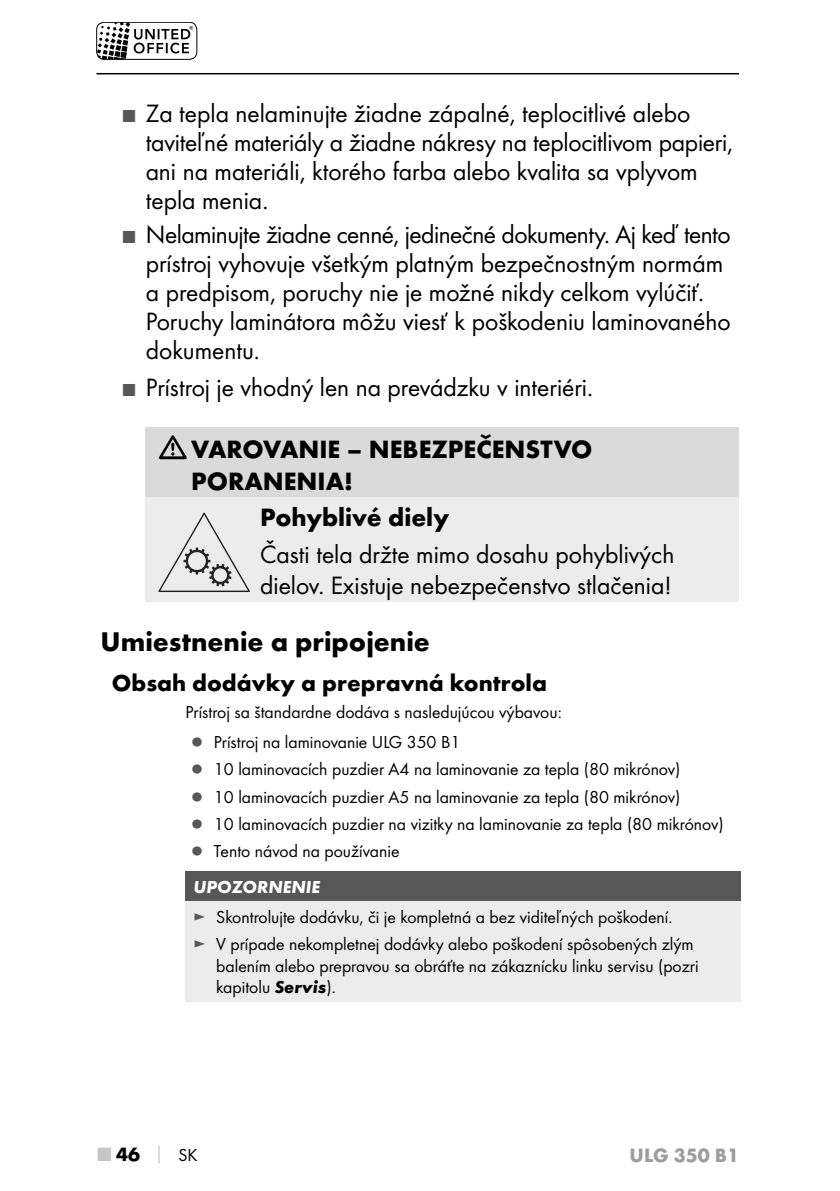
<style>
.page{position:relative;width:840px;height:1191px;background:#fff}
.page>*{position:absolute;margin:0;border:0;box-sizing:border-box;transform-origin:0 0}
.t1{font:700 28px "Futura";color:#000}
.t2{font:26px/29px "Futura Boo";color:#000}
.t3{font:700 26px/31.2px "Futura";color:#000}
.t4{font:700 24px "Futura";color:#000}
.t5{font:700 20px "Futura";color:#9d9d9d}
.t6{font:700 20px "Futura";color:#000}
.t7{font:18px/27.2px "Futura Boo";color:#000}
.t8{font:italic 700 18px "Futura";color:#fff}
.s1{font-size:18px;color:#575757}
.s2{color:#575757}
.s3{font-family:"Futura";font-weight:700;font-style:italic}
.s4{color:#c6c6c6}
.s5{font-size:18px;color:#c6c6c6}
.s6{font-family:"Futura Boo";font-weight:400;font-size:18px}
</style>
<div class="page">
<svg style="left:97px;top:22px;width:96px;height:36px"></svg>
<div style="left:96px;top:22px;width:101px;height:38px;border:1px solid #000;border-radius:7px"></div>
<hr style="left:96px;top:73px;width:642px;height:1px;background:#000">
<div style="left:146px;top:427px;width:592px;height:70px;background:#dadada"></div>
<div style="left:146px;top:497px;width:592px;height:105px;background:#ececec"></div>
<svg style="left:159px;top:435px;width:27px;height:24px"></svg>
<svg style="left:158px;top:512px;width:92px;height:80px"></svg>
<div style="left:185px;top:871px;width:555px;height:30px;background:#575757"></div>
<div style="left:185px;top:901px;width:555px;height:100px;background:#ececec"></div>
<p class="t2" style="left:146px;top:98px;width:588px;text-indent:-23px"><span class="s1">■</span> Za tepla nelaminujte žiadne zápalné, teplocitlivé alebo taviteľné materiály a žiadne nákresy na teplocitlivom papieri, ani na materiáli, ktorého farba alebo kvalita sa vplyvom tepla menia.</p>
<p class="t2" style="left:146px;top:220px;width:586px;text-indent:-23px"><span class="s1">■</span> Nelaminujte žiadne cenné, jedinečné dokumenty. Aj keď tento prístroj vyhovuje všetkým platným bezpečnostným normám a predpisom, poruchy nie je možné nikdy celkom vylúčiť.<br>Poruchy laminátora môžu viesť k poškodeniu laminovaného dokumentu.</p>
<p class="t2" style="left:123px;top:373px;width:468px"><span class="s1">■</span> Prístroj je vhodný len na prevádzku v interiéri.</p>
<p class="t3" style="left:191px;top:434px;width:402px">VAROVANIE – NEBEZPEČENSTVO<br>PORANENIA!</p>
<p class="t3" style="left:260px;top:501px;width:190px">Pohyblivé diely</p>
<p class="t2" style="left:260px;top:538px;width:415px;line-height:31.2px">Časti tela držte mimo dosahu pohyblivých dielov. Existuje nebezpečenstvo stlačenia!</p>
<p class="t1" style="left:100px;top:624px;width:331px">Umiestnenie a pripojenie</p>
<p class="t4" style="left:112px;top:668px;width:436px">Obsah dodávky a prepravná kontrola</p>
<p class="t7" style="left:191px;top:697px;width:372px;line-height:30px;text-indent:-6px">Prístroj sa štandardne dodáva s nasledujúcou výbavou: <span class="s2">▯</span> Prístroj na laminovanie ULG 350 B1</p>
<p class="t7" style="left:191px;top:755px;width:533px"><span class="s2">▯</span> 10 laminovacích puzdier A4 na laminovanie za tepla (80 mikrónov)<br><span class="s2">▯</span> 10 laminovacích puzdier A5 na laminovanie za tepla (80 mikrónov)<br><span class="s2">▯</span> 10 laminovacích puzdier na vizitky na laminovanie za tepla (80 mikrónov) <span class="s2">▯</span> Tento návod na používanie</p>
<p class="t8" style="left:193px;top:876px;width:128px">UPOZORNENIE</p>
<p class="t7" style="left:193px;top:903px;width:501px"><span class="s2">►</span> Skontrolujte dodávku, či je kompletná a bez viditeľných poškodení.<br><span class="s2">►</span> V prípade nekompletnej dodávky alebo poškodení spôsobených zlým</p>
<p class="t7" style="left:216px;top:954px;width:483px;line-height:21.6px">balením alebo prepravou sa obráťte na zákaznícku linku servisu (pozri kapitolu <span class="s3">Servis</span>).</p>
<p class="t6" style="left:98px;top:1142px;width:101px"><span class="s4">■</span> 46 <span class="s5">│</span> <span class="s6">SK</span></p>
<p class="t5" style="left:629px;top:1143px;width:111px">ULG 350 B1</p>
</div>
